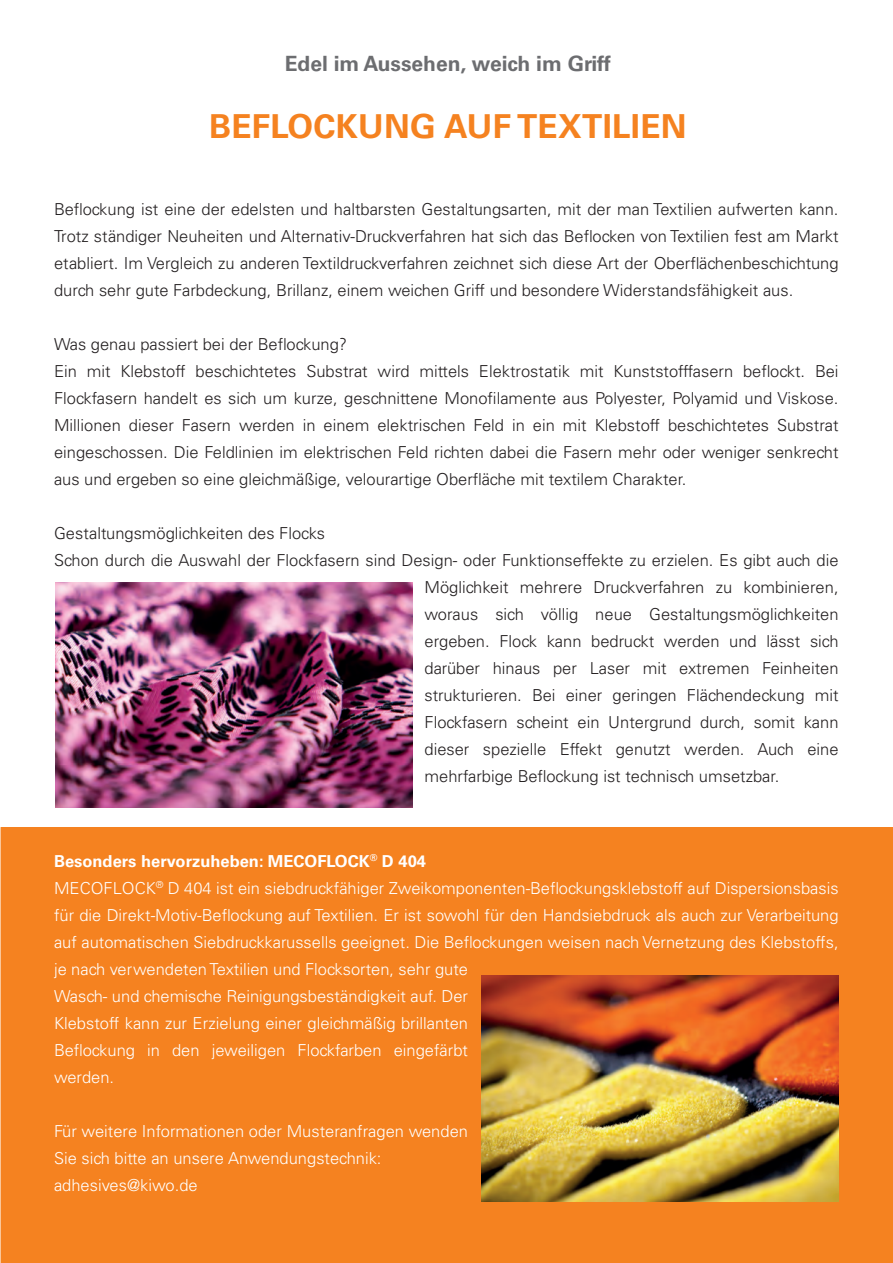
<style>
.page{position:relative;width:893px;height:1263px;background:#fff}
.page>*{position:absolute;margin:0;border:0;box-sizing:border-box;transform-origin:0 0}
.t1{font:700 33px "Univers LT Std";letter-spacing:.01em;color:#f58220}
.t2{font:700 21px "Univers LT Std";color:#6c6d70}
.t3{font:300 16.5px/27px "Univers LT Std";color:#231f20;text-align:justify}
.t4{font:300 16.5px/27px "Univers LT Std";color:#fff}
.s1{font-weight:700}
</style>
<div class="page">
<div style="left:1px;top:827px;width:892px;height:436px;background:#f58220"></div>
<img style="left:55px;top:583px;width:358px;height:225px">
<img style="left:482px;top:976px;width:357px;height:225px">
<p class="t2" style="left:285px;top:51px;width:327px">Edel im Aussehen, weich im Griff</p>
<h1 class="t1" style="left:209px;top:107px;width:479px">BEFLOCKUNG AUF TEXTILIEN</h1>
<p class="t3" style="left:54px;top:195px;width:786px">Beflockung ist eine der edelsten und haltbarsten Gestaltungsarten, mit der man Textilien aufwerten kann.<br>Trotz ständiger Neuheiten und Alternativ-Druckverfahren hat sich das Beflocken von Textilien fest am Markt etabliert. Im Vergleich zu anderen Textildruckverfahren zeichnet sich diese Art der Oberflächenbeschichtung durch sehr gute Farbdeckung, Brillanz, einem weichen Griff und besondere Widerstandsfähigkeit aus.</p>
<p class="t3" style="left:54px;top:330px;width:786px;text-align:left">Was genau passiert bei der Beflockung?<br>Ein mit Klebstoff beschichtetes Substrat wird mittels Elektrostatik mit Kunststofffasern beflockt. Bei Flockfasern handelt es sich um kurze, geschnittene Monofilamente aus Polyester, Polyamid und Viskose.<br>Millionen dieser Fasern werden in einem elektrischen Feld in ein mit Klebstoff beschichtetes Substrat eingeschossen. Die Feldlinien im elektrischen Feld richten dabei die Fasern mehr oder weniger senkrecht aus und ergeben so eine gleichmäßige, velourartige Oberfläche mit textilem Charakter.</p>
<p class="t3" style="left:54px;top:519px;width:273px">Gestaltungsmöglichkeiten des Flocks</p>
<p class="t3" style="left:54px;top:546px;width:786px">Schon durch die Auswahl der Flockfasern sind Design- oder Funktionseffekte zu erzielen. Es gibt auch die</p>
<p class="t3" style="left:425px;top:573px;width:416px">Möglichkeit mehrere Druckverfahren zu kombinieren,</p>
<p class="t3" style="left:425px;top:600px;width:415px">woraus sich völlig neue Gestaltungsmöglichkeiten</p>
<p class="t3" style="left:425px;top:627px;width:415px">ergeben. Flock kann bedruckt werden und lässt sich</p>
<p class="t3" style="left:425px;top:654px;width:416px">darüber hinaus per Laser mit extremen Feinheiten</p>
<p class="t3" style="left:425px;top:681px;width:415px">strukturieren. Bei einer geringen Flächendeckung mit</p>
<p class="t3" style="left:425px;top:708px;width:415px">Flockfasern scheint ein Untergrund durch, somit kann</p>
<p class="t3" style="left:425px;top:735px;width:416px">dieser spezielle Effekt genutzt werden. Auch eine</p>
<p class="t3" style="left:425px;top:762px;width:356px">mehrfarbige Beflockung ist technisch umsetzbar.</p>
<p class="t4" style="left:54px;top:847px;width:786px"><span class="s1">Besonders hervorzuheben: MECOFLOCK</span><sup>®</sup> <span class="s1">D 404<br></span>MECOFLOCK<sup>®</sup> D 404 ist ein siebdruckfähiger Zweikomponenten-Beflockungsklebstoff auf Dispersionsbasis für die Direkt-Motiv-Beflockung auf Textilien. Er ist sowohl für den Handsiebdruck als auch zur Verarbeitung auf automatischen Siebdruckkarussells geeignet. Die Beflockungen weisen nach Vernetzung des Klebstoffs, je nach verwendeten Textilien und Flocksorten, sehr gute<br>Wasch- und chemische Reinigungsbeständigkeit auf. Der<br>Klebstoff kann zur Erzielung einer gleichmäßig brillanten<br>Beflockung in den jeweiligen Flockfarben eingefärbt<br>werden.</p>
<p class="t4" style="left:54px;top:1117px;width:415px">Für weitere Informationen oder Musteranfragen wenden<br>Sie sich bitte an unsere Anwendungstechnik: adhesives@kiwo.de</p>
</div>
